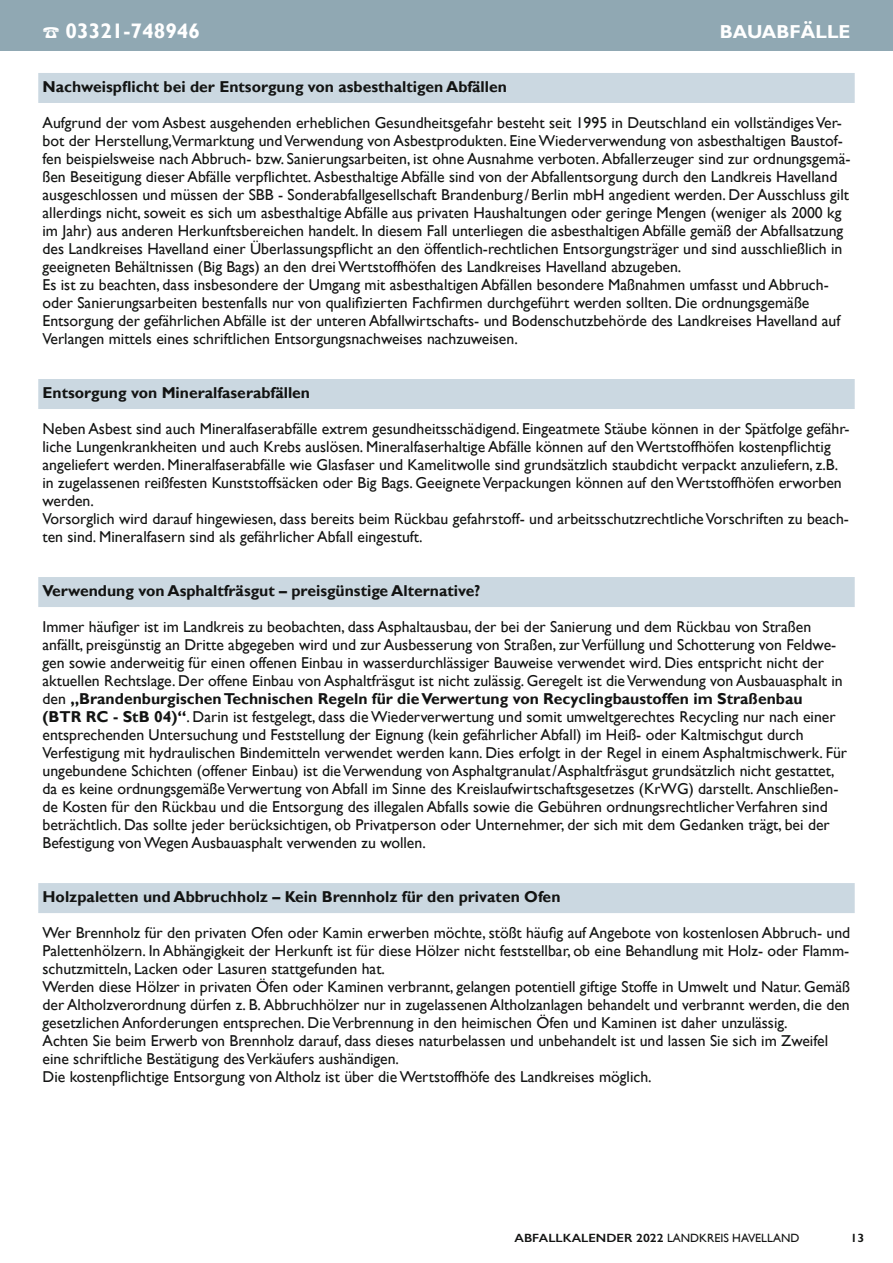
<style>
.page{position:relative;width:893px;height:1263px;background:#fff}
.page>*{position:absolute;margin:0;border:0;box-sizing:border-box;transform-origin:0 0}
.t1{font:700 21px "Gill Sans";color:#fff}
.t2{font:700 18.75px "Gill Sans";color:#fff}
.t3{font:15.75px/18px "Gill Sans";color:#131413}
.t4{font:700 15.75px "Gill Sans";color:#131413}
.t5{font:600 12px "Gill Sans";color:#131413;scale:1.09 1}
.s1{font-weight:700}
.s2{font-weight:400}
</style>
<div class="page">
<div style="left:0;top:0;width:893px;height:51px;background:#90a8b3"></div>
<div style="left:38px;top:73px;width:817px;height:30px;background:#cbd8e1"></div>
<div style="left:38px;top:379px;width:817px;height:30px;background:#cbd8e1"></div>
<div style="left:38px;top:577px;width:817px;height:30px;background:#cbd8e1"></div>
<div style="left:38px;top:883px;width:817px;height:30px;background:#cbd8e1"></div>
<h1 class="t1" style="left:43px;top:19px;width:159px">☎ 03321-748946</h1>
<p class="t2" style="left:720px;top:21px;width:132px">BAUABFÄLLE</p>
<p class="t4" style="left:43px;top:77px;width:466px">Nachweispflicht bei der Entsorgung von asbesthaltigen Abfällen</p>
<p class="t3" style="left:43px;top:114px;width:809px">Aufgrund der vom Asbest ausgehenden erheblichen Gesundheitsgefahr besteht seit 1995 in Deutschland ein vollständiges Ver&shy;bot der Herstellung,Vermarktung und Verwendung von Asbestprodukten. Eine Wiederverwendung von asbesthaltigen Baustof&shy;fen beispielsweise nach Abbruch- bzw. Sanierungsarbeiten, ist ohne Ausnahme verboten. Abfallerzeuger sind zur ordnungsgemä&shy;ßen Beseitigung dieser Abfälle verpflichtet. Asbesthaltige Abfälle sind von der Abfallentsorgung durch den Landkreis Havelland ausgeschlossen und müssen der SBB - Sonderabfallgesellschaft Brandenburg /Berlin mbH angedient werden. Der Ausschluss gilt allerdings nicht, soweit es sich um asbesthaltige Abfälle aus privaten Haushaltungen oder geringe Mengen (weniger als 2000 kg im Jahr) aus anderen Herkunftsbereichen handelt. In diesem Fall unterliegen die asbesthaltigen Abfälle gemäß der Abfallsatzung des Landkreises Havelland einer Überlassungspflicht an den öffentlich-rechtlichen Entsorgungsträger und sind ausschließlich in geeigneten Behältnissen (Big Bags) an den drei Wertstoffhöfen des Landkreises Havelland abzugeben.<br>Es ist zu beachten, dass insbesondere der Umgang mit asbesthaltigen Abfällen besondere Maßnahmen umfasst und Abbruch&shy;oder Sanierungsarbeiten bestenfalls nur von qualifizierten Fachfirmen durchgeführt werden sollten. Die ordnungsgemäße Entsorgung der gefährlichen Abfälle ist der unteren Abfallwirtschafts- und Bodenschutzbehörde des Landkreises Havelland auf Verlangen mittels eines schriftlichen Entsorgungsnachweises nachzuweisen.</p>
<p class="t4" style="left:43px;top:383px;width:269px">Entsorgung von Mineralfaserabfällen</p>
<p class="t3" style="left:43px;top:420px;width:808px">Neben Asbest sind auch Mineralfaserabfälle extrem gesundheitsschädigend. Eingeatmete Stäube können in der Spätfolge gefähr&shy;liche Lungenkrankheiten und auch Krebs auslösen. Mineralfaserhaltige Abfälle können auf den Wertstoffhöfen kostenpflichtig angeliefert werden. Mineralfaserabfälle wie Glasfaser und Kamelitwolle sind grundsätzlich staubdicht verpackt anzuliefern, z.B. in zugelassenen reißfesten Kunststoffsäcken oder Big Bags. Geeignete Verpackungen können auf den Wertstoffhöfen erworben werden.<br>Vorsorglich wird darauf hingewiesen, dass bereits beim Rückbau gefahrstoff- und arbeitsschutzrechtliche Vorschriften zu beach&shy;ten sind. Mineralfasern sind als gefährlicher Abfall eingestuft.</p>
<p class="t4" style="left:43px;top:581px;width:439px">Verwendung von Asphaltfräsgut – preisgünstige Alternative?</p>
<p class="t3" style="left:43px;top:618px;width:806px">Immer häufiger ist im Landkreis zu beobachten, dass Asphaltausbau, der bei der Sanierung und dem Rückbau von Straßen anfällt, preisgünstig an Dritte abgegeben wird und zur Ausbesserung von Straßen, zur Verfüllung und Schotterung von Feldwe&shy;gen sowie anderweitig für einen offenen Einbau in wasserdurchlässiger Bauweise verwendet wird. Dies entspricht nicht der aktuellen Rechtslage. Der offene Einbau von Asphaltfräsgut ist nicht zulässig. Geregelt ist die Verwendung von Ausbauasphalt in den <span class="s1">„Brandenburgischen Technischen Regeln für die Verwertung von Recyclingbaustoffen im Straßenbau<br>(BTR RC - StB 04)“</span>. Darin ist festgelegt, dass die Wiederverwertung und somit umweltgerechtes Recycling nur nach einer entsprechenden Untersuchung und Feststellung der Eignung (kein gefährlicher Abfall) im Heiß- oder Kaltmischgut durch Verfestigung mit hydraulischen Bindemitteln verwendet werden kann. Dies erfolgt in der Regel in einem Asphaltmischwerk. Für ungebundene Schichten (offener Einbau) ist die Verwendung von Asphaltgranulat/Asphaltfräsgut grundsätzlich nicht gestattet, da es keine ordnungsgemäße Verwertung von Abfall im Sinne des Kreislaufwirtschaftsgesetzes (KrWG) darstellt. Anschließen&shy;de Kosten für den Rückbau und die Entsorgung des illegalen Abfalls sowie die Gebühren ordnungsrechtlicher Verfahren sind beträchtlich. Das sollte jeder berücksichtigen, ob Privatperson oder Unternehmer, der sich mit dem Gedanken trägt, bei der Befestigung von Wegen Ausbauasphalt verwenden zu wollen.</p>
<p class="t4" style="left:43px;top:887px;width:519px">Holzpaletten und Abbruchholz – Kein Brennholz für den privaten Ofen</p>
<p class="t3" style="left:43px;top:924px;width:809px">Wer Brennholz für den privaten Ofen oder Kamin erwerben möchte, stößt häufig auf Angebote von kostenlosen Abbruch- und Palettenhölzern. In Abhängigkeit der Herkunft ist für diese Hölzer nicht feststellbar, ob eine Behandlung mit Holz- oder Flamm&shy;schutzmitteln, Lacken oder Lasuren stattgefunden hat.<br>Werden diese Hölzer in privaten Öfen oder Kaminen verbrannt, gelangen potentiell giftige Stoffe in Umwelt und Natur. Gemäß der Altholzverordnung dürfen z. B. Abbruchhölzer nur in zugelassenen Altholzanlagen behandelt und verbrannt werden, die den gesetzlichen Anforderungen entsprechen. Die Verbrennung in den heimischen Öfen und Kaminen ist daher unzulässig.<br>Achten Sie beim Erwerb von Brennholz darauf, dass dieses naturbelassen und unbehandelt ist und lassen Sie sich im Zweifel eine schriftliche Bestätigung des Verkäufers aushändigen.<br>Die kostenpflichtige Entsorgung von Altholz ist über die Wertstoffhöfe des Landkreises möglich.</p>
<p class="t5" style="left:515px;top:1230px;width:263px">ABFALLKALENDER 2022 <span class="s2">LANDKREIS HAVELLAND</span></p>
<p class="t5" style="left:850px;top:1230px;width:14px">13</p>
</div>
